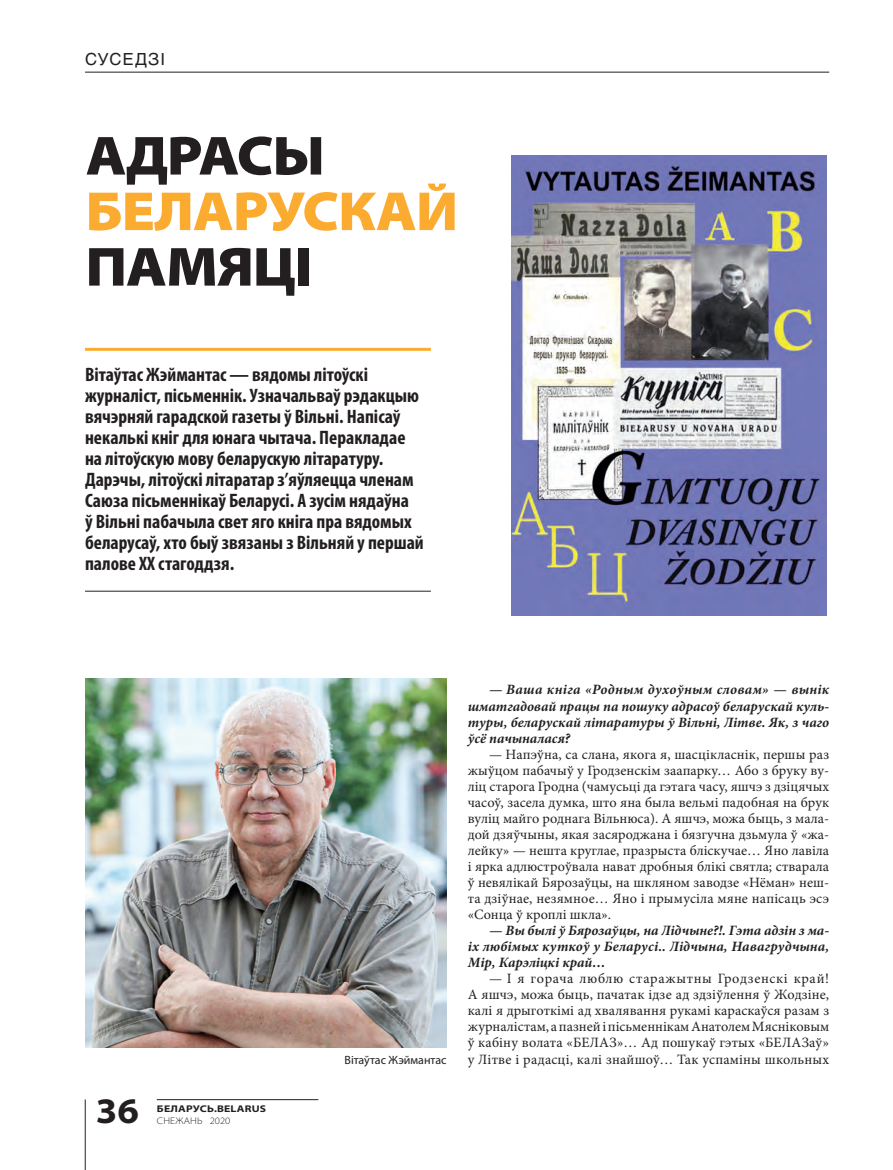
<style>
.page{position:relative;width:893px;height:1170px;background:#fff}
.page>*{position:absolute;margin:0;border:0;box-sizing:border-box;transform-origin:0 0}
.ZAG_NEW_big{font:900 semi-expanded 55.5px/55.5px "Myriad Pro";letter-spacing:-.02em;color:#231f20}
.t1{font:700 semi-expanded 36px "Myriad Pro";color:#231f20}
.VREZKA_maliy_polosky{font:700 condensed 19.5px/21px "Myriad Pro";color:#231f20}
.РУБРИКА_лево{font:16.5px "Helios";letter-spacing:.08em;color:#231f20}
.TEXT_body{font:14.25px/16px "Minion Pro";letter-spacing:.015em;color:#231f20;text-align:justify}
.TEXT_body-2{font:italic 700 14.25px/16px "Minion Pro";color:#231f20;text-align:justify}
.PODPIS-foto{font:12px "Myriad Pro";color:#231f20}
.t2{font:700 semi-expanded 9.75px "Myriad Pro";letter-spacing:.02em;color:#231f20;scale:1.1 1}
.t3{font:300 semi-expanded 9.75px "Myriad Pro";letter-spacing:.02em;color:#231f20}
.s1{color:#fbac30}
</style>
<div class="page">
<hr style="left:85px;top:348px;width:346px;height:3px;background:#fbac30">
<hr style="left:85px;top:591px;width:346px;height:1px;background:#231f20">
<img style="left:85px;top:678px;width:361px;height:369px">
<img style="left:512px;top:155px;width:314px;height:460px">
<hr style="left:85px;top:72px;width:744px;height:1px;background:#231f20">
<hr style="left:157px;top:1099px;width:161px;height:1px;background:#231f20">
<hr style="left:85px;top:1099px;width:1px;height:70px;background:#231f20">
<p class="РУБРИКА_лево" style="left:85px;top:50px;width:81px">СУСЕДЗІ</p>
<p class="ZAG_NEW_big" style="left:86px;top:129px;width:374px">АДРАСЫ<br><span class="s1">БЕЛАРУСКАЙ<br></span>ПАМЯЦI</p>
<p class="VREZKA_maliy_polosky" style="left:85px;top:363px;width:340px">Вітаўтас Жэймантас — вядомы літоўскі журналіст, пісьменнік. Узначальваў рэдакцыю вячэрняй гарадской газеты ў Вільні. Напісаў некалькі кніг для юнага чытача. Перакладае на літоўскую мову беларускую літаратуру.<br>Дарэчы, літоўскі літаратар з’яўляецца членам Саюза пісьменнікаў Беларусі. А зусім нядаўна<br>ў Вільні пабачыла свет яго кніга пра вядомых беларусаў, хто быў звязаны з Вільняй у першай палове XX стагоддзя.</p>
<h2 class="t1" style="left:96px;top:1090px;width:45px">36</h2>
<p class="t2" style="left:157px;top:1103px;width:101px">БЕЛАРУСЬ.BELARUS</p>
<p class="t3" style="left:157px;top:1114px;width:75px">СНЕЖАНЬ 2020</p>
<p class="PODPIS-foto" style="left:345px;top:1051px;width:103px">Вітаўтас Жэймантас</p>
<p class="TEXT_body-2" style="left:468px;top:681px;width:363px;text-indent:21px">— Ваша кніга «Родным духоўным словам» — вынік шматгадовай працы па пошуку адрасоў беларускай куль&shy;туры, беларускай літаратуры ў Вільні, Літве. Як, з чаго ўсё пачыналася?</p>
<p class="TEXT_body" style="left:468px;top:746px;width:363px;text-indent:21px">— Напэўна, са слана, якога я, шасцікласнік, першы раз жыўцом пабачыў у Гродзенскім заапарку… Або з бруку ву&shy;ліц старога Гродна (чамусьці да гэтага часу, яшчэ з дзіцячых часоў, засела думка, што яна была вельмі падобная на брук вуліц майго роднага Вільнюса). А яшчэ, можа быць, з мала&shy;дой дзяўчыны, якая засяроджана і бязгучна дзьмула ў «жа&shy;лейку» — нешта круглае, празрыста бліскучае… Яно лавіла і ярка адлюстроўвала нават дробныя блікі святла; стварала ў невялікай Бярозаўцы, на шкляном заводзе «Нёман» неш&shy;та дзіўнае, незямное… Яно і прымусіла мяне напісаць эсэ «Сонца ў кроплі шкла».</p>
<p class="TEXT_body-2" style="left:468px;top:922px;width:363px;text-indent:21px">— Вы былі ў Бярозаўцы, на Лідчыне?!. Гэта адзін з ма&shy;іх любімых куткоў у Беларусі.. Лідчына, Навагрудчына, Мір, Карэліцкі край…</p>
<p class="TEXT_body" style="left:468px;top:970px;width:363px;text-indent:21px">— І я горача люблю старажытны Гродзенскі край!<br>А яшчэ, можа быць, пачатак ідзе ад здзіўлення ў Жодзіне, калі я дрыготкімі ад хвалявання рукамі караскаўся разам з журналістам, а пазней і пісьменнікам Анатолем Мясніковым ў кабіну волата «БЕЛАЗ»… Ад пошукаў гэтых «БЕЛАЗаў» у Літве і радасці, калі знайшоў… Так успаміны школьных</p>
</div>
